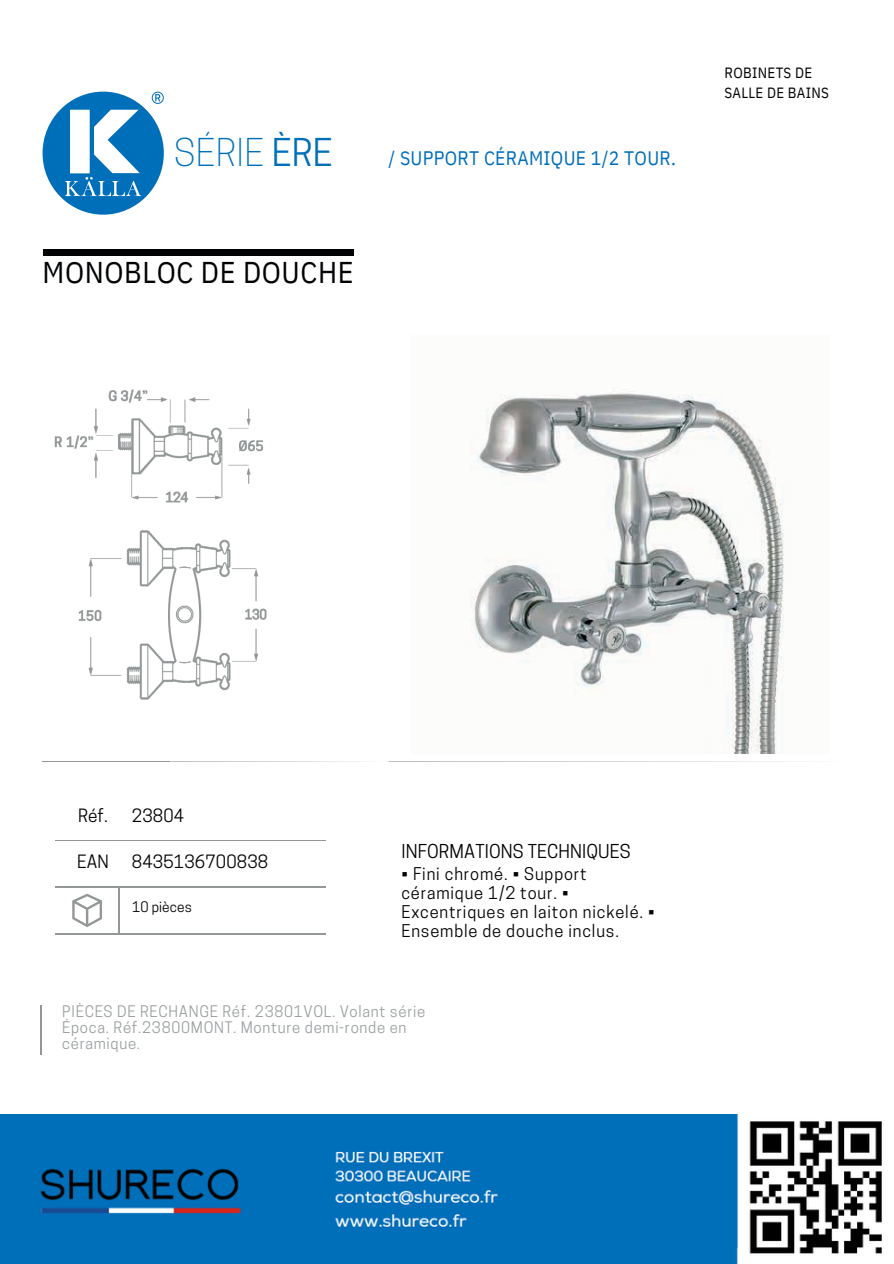
<style>
.page{position:relative;width:894px;height:1264px;background:#fff}
.page>*{position:absolute;margin:0;border:0;box-sizing:border-box;transform-origin:0 0}
.t1{font:300 36px "Cooper Hewitt";letter-spacing:.01em;color:#006fba}
.t2{font:30px "IBM Plex Sans Cond";letter-spacing:.02em;color:#000204}
.t3{font:19.5px "IBM Plex Sans Cond";letter-spacing:.015em;color:#006fba}
.t4{font:18px "Cooper Hewitt";letter-spacing:.01em;color:#020202}
.t5{font:17.25px "Cooper Hewitt";letter-spacing:.01em;color:#020202}
.t6{font:16.5px/19.2px "Cooper Hewitt";letter-spacing:.05em;color:#020202}
.t7{font:15px/15.8px "Cooper Hewitt";letter-spacing:.05em;color:#9ca0a1}
.t8{font:14.85px/20.2px "IBM Plex Sans Cond";letter-spacing:.02em;color:#000204}
.t9{font:13.65px "Cooper Hewitt";letter-spacing:.01em;color:#020202}
.s1{font-weight:400}
</style>
<div class="page">
<svg style="left:43px;top:92px;width:121px;height:123px"></svg>
<img style="left:54px;top:389px;width:210px;height:114px">
<img style="left:78px;top:530px;width:189px;height:170px">
<div style="left:43px;top:250px;width:310px;height:6px;background:#000204"></div>
<hr style="left:43px;top:761px;width:127px;height:1px;background:#939798">
<hr style="left:170px;top:761px;width:218px;height:1px;background:#939798">
<hr style="left:388px;top:761px;width:462px;height:1px;background:#939798">
<img style="left:471px;top:388px;width:313px;height:365px">
<svg style="left:41px;top:1005px;width:1px;height:49px"></svg>
<hr style="left:55px;top:840px;width:64px;height:1px;background:#939798">
<hr style="left:119px;top:840px;width:206px;height:1px;background:#939798">
<hr style="left:55px;top:886px;width:64px;height:1px;background:#939798">
<hr style="left:119px;top:886px;width:206px;height:1px;background:#939798">
<hr style="left:119px;top:887px;width:1px;height:46px;background:#939798">
<hr style="left:55px;top:933px;width:64px;height:1px;background:#939798">
<hr style="left:119px;top:933px;width:206px;height:1px;background:#939798">
<svg style="left:72px;top:893px;width:30px;height:34px"></svg>
<img style="left:0;top:1114px;width:882px;height:149px">
<p class="t1" style="left:174px;top:139px;width:160px">SÉRIE <span class="s1">ÈRE</span></p>
<p class="t3" style="left:388px;top:145px;width:289px">/ SUPPORT CÉRAMIQUE 1/2 TOUR.</p>
<h5 class="t2" style="left:43px;top:252px;width:312px">MONOBLOC DE DOUCHE</h5>
<h2 class="t8" style="left:724px;top:62px;width:106px">ROBINETS DE<br>SALLE DE BAINS</h2>
<h5 class="t5" style="left:78px;top:808px;width:31px">Réf.</h5>
<h4 class="t5" style="left:77px;top:855px;width:33px">EAN</h4>
<h5 class="t5" style="left:132px;top:808px;width:54px">23804</h5>
<p class="t5" style="left:132px;top:855px;width:138px">8435136700838</p>
<h5 class="t9" style="left:132px;top:901px;width:61px">10 pièces</h5>
<p class="t4" style="left:401px;top:844px;width:231px">INFORMATIONS TECHNIQUES</p>
<p class="t6" style="left:401px;top:866px;width:255px">• Fini chromé. • Support céramique 1/2 tour. •<br>Excentriques en laiton nickelé. •<br>Ensemble de douche inclus.</p>
<p class="t7" style="left:62px;top:1005px;width:364px">PIÈCES DE RECHANGE Réf. 23801VOL. Volant série<br>Época. Réf.23800MONT. Monture demi-ronde en céramique.</p>
</div>
